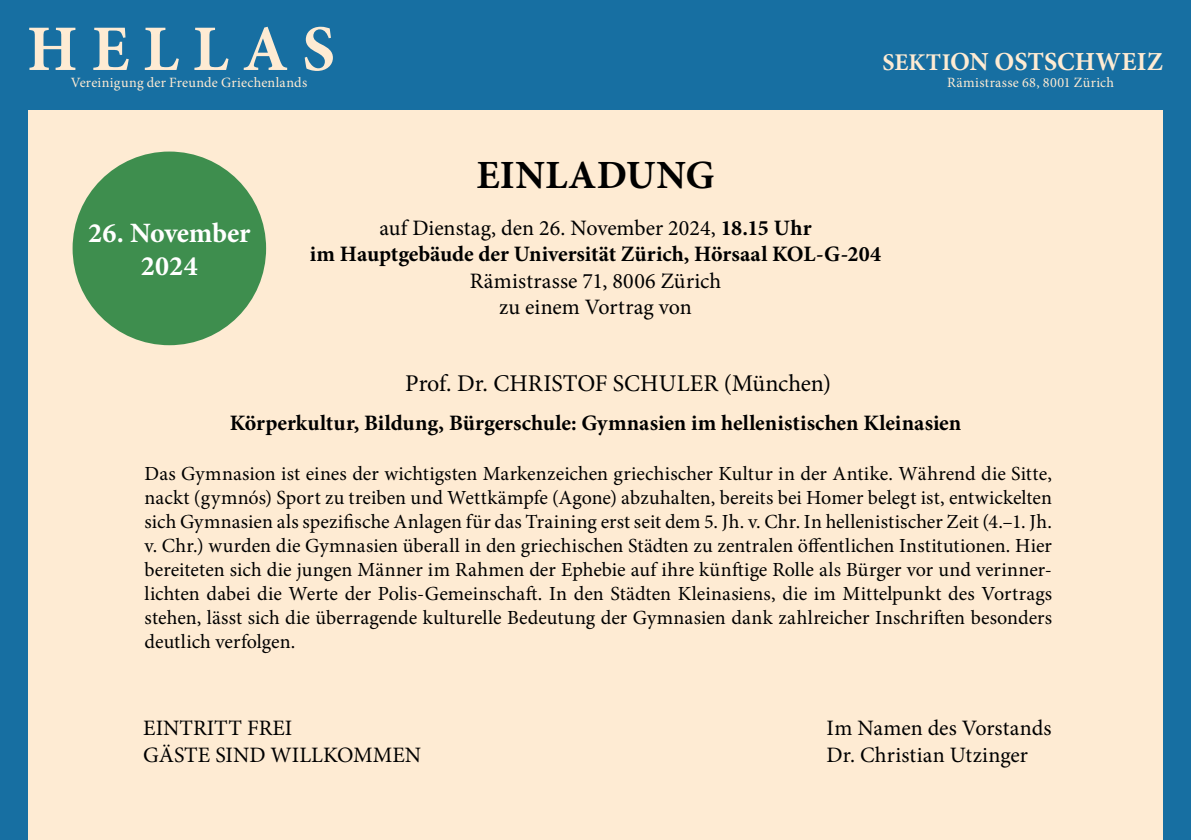
<style>
.page{position:relative;width:1191px;height:840px;background:#fff}
.page>*{position:absolute;margin:0;border:0;box-sizing:border-box;transform-origin:0 0}
.t1{font:700 65px "Minion Pro";color:#feebd3}
.t2{font:700 40px "Minion Pro";letter-spacing:.01em;color:#000}
.t3{font:700 28px/33.6px "Minion Pro";letter-spacing:-.01em;color:#fff;text-align:center}
.t4{font:700 26px "Minion Pro";color:#feebd3}
.t5{font:24px "Minion Pro";color:#000}
.t6{font:700 22px/26.4px "Minion Pro";letter-spacing:-.005em;color:#000;text-align:center}
.t7{font:22px/26.4px "Minion Pro";color:#000}
.t8{font:20px/24px "Minion Pro";letter-spacing:.005em;color:#000;text-align:justify}
.t9{font:14.2px "Minion Pro";letter-spacing:.02em;color:#feebd3}
.s1{font-size:24px}
.s2{font-weight:400}
</style>
<div class="page">
<div style="left:0;top:0;width:1191px;height:839px;background:#176fa2"></div>
<div style="left:28px;top:111px;width:1134px;height:728px;background:#feebd3"></div>
<div style="left:73px;top:151px;width:193px;height:194px;background:#3e8e4e;border-radius:50%"></div>
<h1 class="t1" style="left:27px;top:3px;width:310px">H E L L A S</h1>
<p class="t9" style="left:71px;top:73px;width:238px">Vereinigung der Freunde Griechenlands</p>
<h3 class="t4" style="left:882px;top:43px;width:282px"><span class="s1">SEKTI</span>ON OSTSCHWEIZ</h3>
<p class="t9" style="left:947px;top:73px;width:168px">Rämistrasse 68, 8001 Zürich</p>
<h3 class="t3" style="left:88px;top:215px;width:164px">26. November<br>2024</h3>
<h2 class="t2" style="left:476px;top:147px;width:240px">EINLADUNG</h2>
<p class="t6" style="left:310px;top:214px;width:573px"><span class="s2">auf Dienstag, den 26. November 2024,</span> 18.15 Uhr<br>im Hauptgebäude der Universität Zürich, Hörsaal KOL-G-204</p>
<p class="t7" style="left:470px;top:267px;width:253px;text-align:center">Rämistrasse 71, 8006 Zürich zu einem Vortrag von</p>
<p class="t5" style="left:405px;top:367px;width:427px">Prof. Dr. CHRISTOF SCHULER (München)</p>
<p class="t6" style="left:230px;top:409px;width:733px">Körperkultur, Bildung, Bürgerschule: Gymnasien im hellenistischen Kleinasien</p>
<p class="t8" style="left:145px;top:461px;width:909px">Das Gymnasion ist eines der wichtigsten Markenzeichen griechischer Kultur in der Antike. Während die Sitte, nackt (gymnós) Sport zu treiben und Wettkämpfe (Agone) abzuhalten, bereits bei Homer belegt ist, entwickelten sich Gymnasien als spezifische Anlagen für das Training erst seit dem 5. Jh. v. Chr. In hellenistischer Zeit (4.–1. Jh. v. Chr.) wurden die Gymnasien überall in den griechischen Städten zu zentralen öffentlichen Institutionen. Hier bereiteten sich die jungen Männer im Rahmen der Ephebie auf ihre künftige Rolle als Bürger vor und verinner&shy;lichten dabei die Werte der Polis-Gemeinschaft. In den Städten Kleinasiens, die im Mittelpunkt des Vortrags stehen, lässt sich die überragende kulturelle Bedeutung der Gymnasien dank zahlreicher Inschriften besonders deutlich verfolgen.</p>
<p class="t7" style="left:143px;top:714px;width:279px">EINTRITT FREI<br>GÄSTE SIND WILLKOMMEN</p>
<p class="t7" style="left:826px;top:714px;width:226px">Im Namen des Vorstands<br>Dr. Christian Utzinger</p>
</div>
